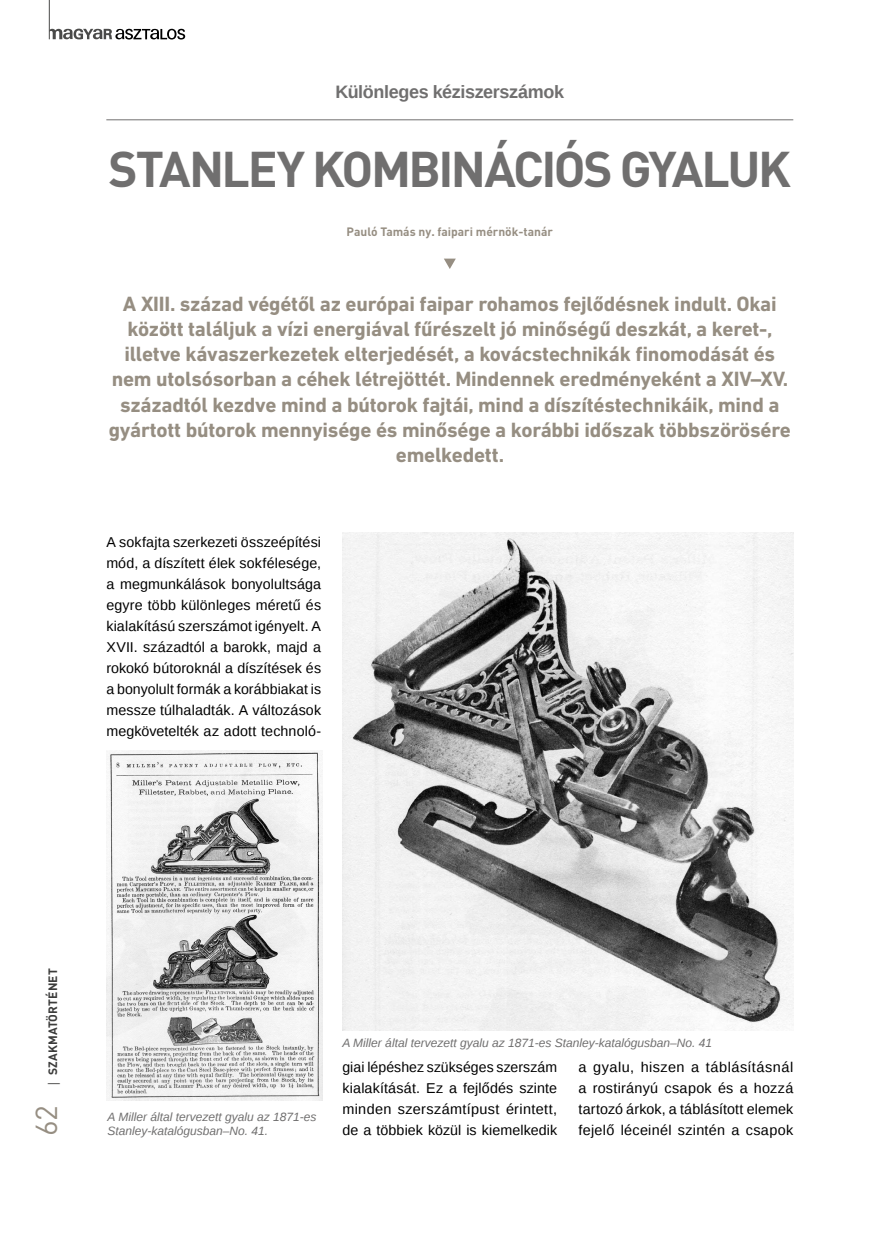
<style>
.page{position:relative;width:872px;height:1242px;background:#fff}
.page>*{position:absolute;margin:0;border:0;box-sizing:border-box;transform-origin:0 0}
.t1{font:700 49.5px "DIN Pro";letter-spacing:-.05em;color:#706f6f}
.t2{font:30px "DIN Pro";color:#968e82}
.t3{font:700 21px/25.2px "DIN Next LT Pro";letter-spacing:-.01em;color:#968e82;text-align:center}
.t4{font:700 18px "Liberation Sans";letter-spacing:-.02em;color:#706f6f}
.t5{font:14.25px/21px "Liberation Sans";letter-spacing:.01em;color:#000;text-align:justify}
.t6{font:italic 12px/14.4px "Liberation Sans";color:#706f6f}
.t7{font:700 12px "DIN Pro";color:#968e82}
.t8{font:700 12px "DIN Pro";letter-spacing:.01em;color:#3c3c3b}
.s1{font-family:"Open Sans";font-weight:400}
</style>
<div class="page">
<svg style="left:49px;top:29px;width:136px;height:11px"></svg>
<hr style="left:49px;top:0;width:1px;height:39px;background:#4a4a49">
<hr style="left:106px;top:119px;width:687px;height:1px;background:#706f6f">
<svg style="left:444px;top:259px;width:12px;height:10px"></svg>
<img style="left:106px;top:750px;width:216px;height:350px">
<img style="left:342px;top:532px;width:451px;height:498px">
<p class="t4" style="left:335px;top:80px;width:230px">Különleges kéziszerszámok</p>
<h1 class="t1" style="left:109px;top:135px;width:684px">STANLEY KOMBINÁCIÓS GYALUK</h1>
<p class="t7" style="left:347px;top:223px;width:208px">Pauló Tamás ny. faipari mérnök-tanár</p>
<p class="t3" style="left:109px;top:291px;width:683px">A XIII. század végétől az európai faipar rohamos fejlődésnek indult. Okai között találjuk a vízi energiával fűrészelt jó minőségű deszkát, a keret-, illetve kávaszerkezetek elterjedését, a kovácstechnikák finomodását és nem utolsósorban a céhek létrejöttét. Mindennek eredményeként a XIV–XV. századtól kezdve mind a bútorok fajtái, mind a díszítéstechnikáik, mind a gyártott bútorok mennyisége és minősége a korábbi időszak többszörösére emelkedett.</p>
<p class="t5" style="left:106px;top:532px;width:216px">A sokfajta szerkezeti összeépítési mód, a díszített élek sokfélesége, a megmunkálások bonyolultsága egyre több különleges méretű és kialakítású szerszámot igényelt. A XVII. századtól a barokk, majd a rokokó bútoroknál a díszítések és a bonyolult formák a korábbiakat is messze túlhaladták. A változások megkövetelték az adott technoló-</p>
<p class="t8" style="left:45px;top:1087px;width:120px;rotate:-90deg"><span class="s1">|</span> SZAKMATÖRTÉNET</p>
<h2 class="t2" style="left:26px;top:1136px;width:33px;rotate:-90deg">62</h2>
<p class="t6" style="left:107px;top:1109px;width:210px">A Miller által tervezett gyalu az 1871-es<br>Stanley-katalógusban–No. 41.</p>
<p class="t6" style="left:342px;top:1035px;width:371px">A Miller által tervezett gyalu az 1871-es Stanley-katalógusban–No. 41</p>
<p class="t5" style="left:342px;top:1057px;width:216px">giai lépéshez szükséges szerszám kialakítását. Ez a fejlődés szinte minden szerszámtípust érintett, de a többiek közül is kiemelkedik</p>
<p class="t5" style="left:578px;top:1057px;width:216px">a gyalu, hiszen a táblásításnál a rostirányú csapok és a hozzá tartozó árkok, a táblásított elemek fejelő léceinél szintén a csapok</p>
</div>
